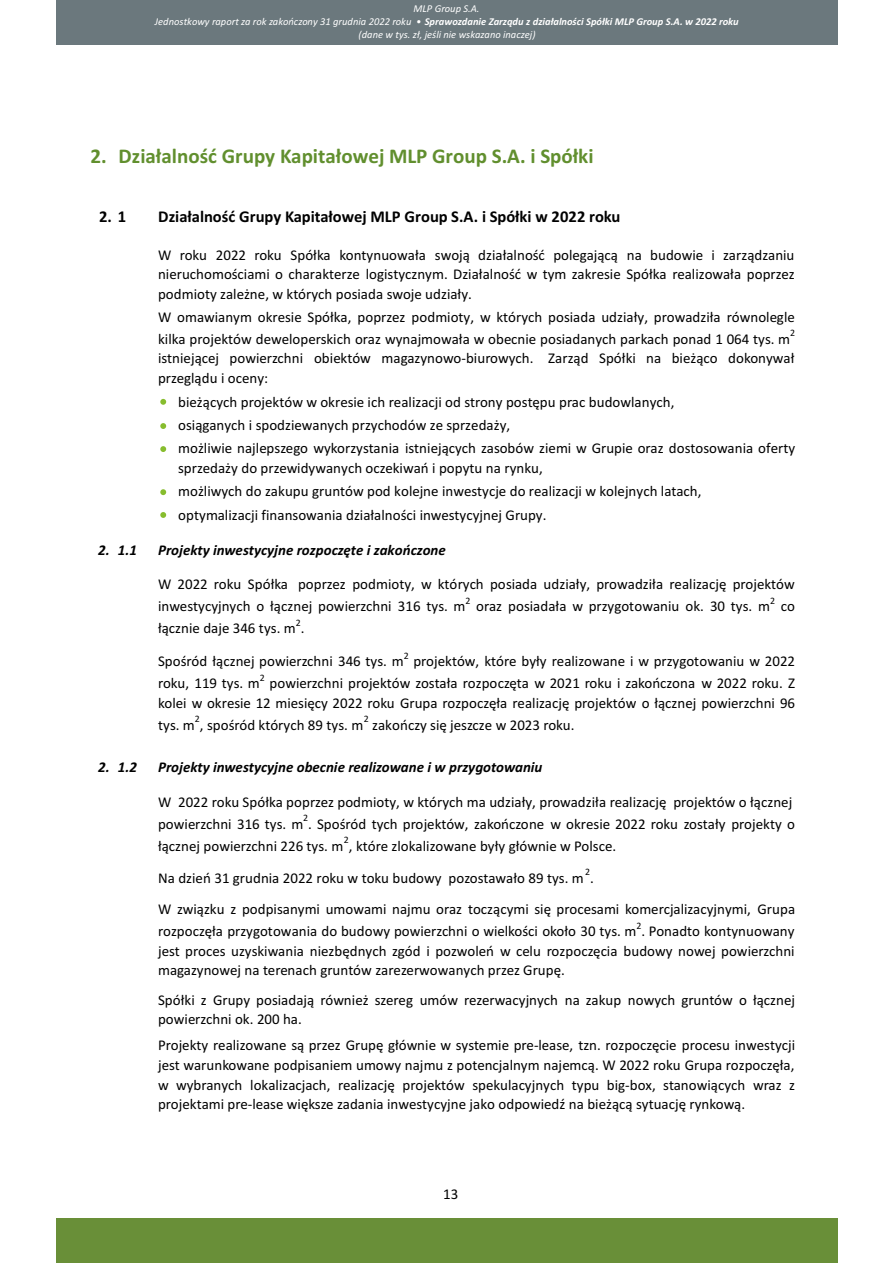
<style>
.page{position:relative;width:893px;height:1263px;background:#fff}
.page>*{position:absolute;margin:0;border:0;box-sizing:border-box;transform-origin:0 0}
.t1{font:700 21px "Calibri";color:#618f2e}
.t2{font:700 16.5px "Calibri";color:#000}
.t3{font:15px/19.6px "Calibri";color:#000}
.t4{font:italic 700 15px "Calibri";color:#000}
.t5{font:italic 10.5px/12.9px "Calibri";color:#fff;text-align:center}
.t6{font:9.9px "Calibri";color:#000}
.s1{font-weight:700}
</style>
<div class="page">
<div style="left:56px;top:0;width:782px;height:45px;background:#6b787d"></div>
<div style="left:56px;top:1218px;width:782px;height:45px;background:#698f38"></div>
<svg style="left:160px;top:399px;width:6px;height:6px"></svg>
<svg style="left:160px;top:423px;width:6px;height:6px"></svg>
<svg style="left:160px;top:446px;width:6px;height:6px"></svg>
<svg style="left:160px;top:489px;width:6px;height:6px"></svg>
<svg style="left:160px;top:512px;width:6px;height:6px"></svg>
<p class="t5" style="left:155px;top:3px;width:585px">MLP Group S.A.<br>Jednostkowy raport za rok zakończony 31 grudnia 2022 roku • <span class="s1">Sprawozdanie Zarządu z działalności Spółki MLP Group S.A. w 2022 roku </span>(dane w tys. zł, jeśli nie wskazano inaczej)</p>
<h1 class="t1" style="left:90px;top:147px;width:505px">2. Działalność Grupy Kapitałowej MLP Group S.A. i Spółki</h1>
<p class="t2" style="left:99px;top:209px;width:29px">2. 1</p>
<p class="t2" style="left:158px;top:209px;width:464px">Działalność Grupy Kapitałowej MLP Group S.A. i Spółki w 2022 roku</p>
<p class="t3" style="left:158px;top:246px;width:638px;text-align:justify">W roku 2022 roku Spółka kontynuowała swoją działalność polegającą na budowie i zarządzaniu nieruchomościami o charakterze logistycznym. Działalność w tym zakresie Spółka realizowała poprzez podmioty zależne, w których posiada swoje udziały.</p>
<p class="t3" style="left:158px;top:307px;width:638px;line-height:22.2px">W omawianym okresie Spółka, poprzez podmioty, w których posiada udziały, prowadziła równolegle kilka projektów deweloperskich oraz wynajmowała w obecnie posiadanych parkach ponad 1 064 tys. m</p>
<p class="t6" style="left:790px;top:329px;width:7px">2</p>
<p class="t3" style="left:158px;top:350px;width:638px">istniejącej powierzchni obiektów magazynowo-biurowych. Zarząd Spółki na bieżąco dokonywał przeglądu i oceny:</p>
<p class="t3" style="left:178px;top:393px;width:498px">bieżących projektów w okresie ich realizacji od strony postępu prac budowlanych,</p>
<p class="t3" style="left:178px;top:415px;width:618px;line-height:23.2px">osiąganych i spodziewanych przychodów ze sprzedaży,<br>możliwie najlepszego wykorzystania istniejących zasobów ziemi w Grupie oraz dostosowania oferty</p>
<p class="t3" style="left:178px;top:457px;width:525px;line-height:23.2px">sprzedaży do przewidywanych oczekiwań i popytu na rynku,<br>możliwych do zakupu gruntów pod kolejne inwestycje do realizacji w kolejnych latach, optymalizacji finansowania działalności inwestycyjnej Grupy.</p>
<p class="t4" style="left:98px;top:543px;width:40px">2. 1.1</p>
<p class="t4" style="left:158px;top:543px;width:289px">Projekty inwestycyjne rozpoczęte i zakończone</p>
<p class="t3" style="left:158px;top:574px;width:638px;line-height:22.2px">W 2022 roku Spółka poprzez podmioty, w których posiada udziały, prowadziła realizację projektów inwestycyjnych o łącznej powierzchni 316 tys. m</p>
<p class="t6" style="left:465px;top:596px;width:7px">2</p>
<p class="t6" style="left:770px;top:596px;width:7px">2</p>
<p class="t3" style="left:476px;top:598px;width:295px">oraz posiadała w przygotowaniu ok. 30 tys. m</p>
<p class="t3" style="left:781px;top:598px;width:16px">co</p>
<p class="t6" style="left:296px;top:618px;width:7px">2</p>
<p class="t3" style="left:158px;top:620px;width:148px">łącznie daje 346 tys. m .</p>
<p class="t6" style="left:404px;top:651px;width:7px">2</p>
<p class="t3" style="left:158px;top:652px;width:247px">Spośród łącznej powierzchni 346 tys. m</p>
<p class="t3" style="left:413px;top:652px;width:383px">projektów, które były realizowane i w przygotowaniu w 2022</p>
<p class="t6" style="left:260px;top:673px;width:7px">2</p>
<p class="t3" style="left:158px;top:674px;width:639px;text-align:right">powierzchni projektów została rozpoczęta w 2021 roku i zakończona w 2022 roku. Z<br>kolei w okresie 12 miesięcy 2022 roku Grupa rozpoczęła realizację projektów o łącznej powierzchni 96</p>
<p class="t3" style="left:158px;top:716px;width:207px">tys. m , spośród których 89 tys. m</p>
<p class="t3" style="left:158px;top:674px;width:103px">roku, 119 tys. m</p>
<p class="t6" style="left:195px;top:715px;width:7px">2</p>
<p class="t6" style="left:364px;top:715px;width:7px">2</p>
<p class="t3" style="left:372px;top:716px;width:204px">zakończy się jeszcze w 2023 roku.</p>
<p class="t4" style="left:98px;top:761px;width:40px">2. 1.2</p>
<p class="t4" style="left:158px;top:761px;width:386px">Projekty inwestycyjne obecnie realizowane i w przygotowaniu</p>
<p class="t3" style="left:158px;top:792px;width:638px;line-height:22.2px">W 2022 roku Spółka poprzez podmioty, w których ma udziały, prowadziła realizację projektów o łącznej powierzchni 316 tys. m . Spośród tych projektów, zakończone w okresie 2022 roku zostały projekty o</p>
<p class="t6" style="left:303px;top:814px;width:7px">2</p>
<p class="t3" style="left:158px;top:837px;width:460px">łącznej powierzchni 226 tys. m , które zlokalizowane były głównie w Polsce.</p>
<p class="t6" style="left:344px;top:836px;width:7px">2</p>
<p class="t3" style="left:158px;top:869px;width:437px">Na dzień 31 grudnia 2022 roku w toku budowy pozostawało 89 tys. m .</p>
<p class="t6" style="left:585px;top:868px;width:7px">2</p>
<p class="t3" style="left:158px;top:899px;width:639px;line-height:22.2px">W związku z podpisanymi umowami najmu oraz toczącymi się procesami komercjalizacyjnymi, Grupa rozpoczęła przygotowania do budowy powierzchni o wielkości około 30 tys. m . Ponadto kontynuowany</p>
<p class="t6" style="left:636px;top:921px;width:7px">2</p>
<p class="t3" style="left:158px;top:942px;width:638px">jest proces uzyskiwania niezbędnych zgód i pozwoleń w celu rozpoczęcia budowy nowej powierzchni magazynowej na terenach gruntów zarezerwowanych przez Grupę.</p>
<p class="t3" style="left:158px;top:991px;width:638px">Spółki z Grupy posiadają również szereg umów rezerwacyjnych na zakup nowych gruntów o łącznej powierzchni ok. 200 ha.</p>
<p class="t3" style="left:158px;top:1037px;width:639px;text-align:justify">Projekty realizowane są przez Grupę głównie w systemie pre-lease, tzn. rozpoczęcie procesu inwestycji jest warunkowane podpisaniem umowy najmu z potencjalnym najemcą. W 2022 roku Grupa rozpoczęła, w wybranych lokalizacjach, realizację projektów spekulacyjnych typu big-box, stanowiących wraz z projektami pre-lease większe zadania inwestycyjne jako odpowiedź na bieżącą sytuację rynkową.</p>
<p class="t3" style="left:443px;top:1185px;width:17px">13</p>
</div>
